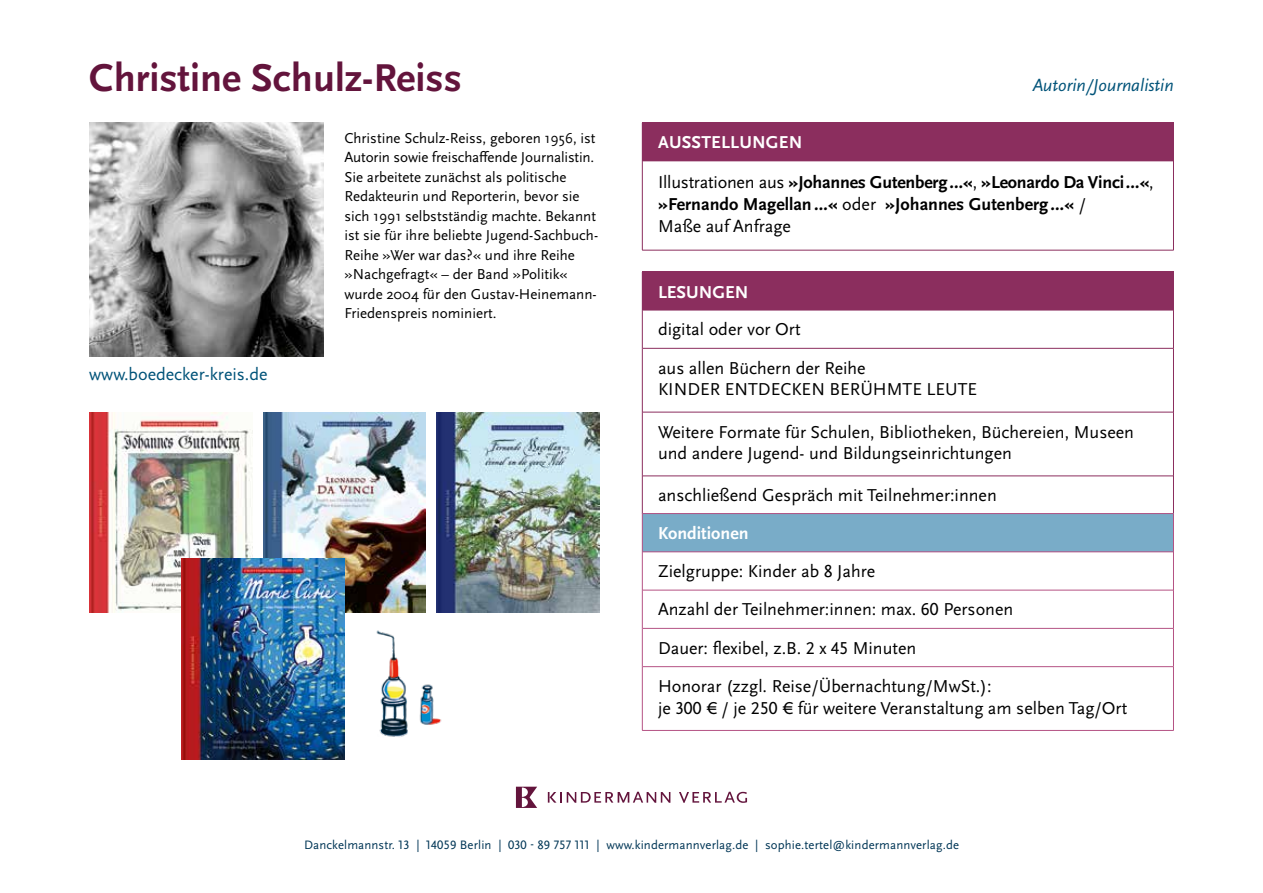
<style>
.page{position:relative;width:1263px;height:893px;background:#fff}
.page>*{position:absolute;margin:0;border:0;box-sizing:border-box;transform-origin:0 0}
.t1{font:700 40.5px "Scala Sans Pro";color:#63143c}
.t2{font:18px/38.4px "Scala Sans Pro";color:#000}
.t3{font:700 18px/21.6px "Scala Sans Pro";color:#000}
.t4{font:700 18px "Scala Sans Pro";color:#fff}
.t5{font:18px "Scala Sans Pro";color:#005379}
.t6{font:italic 18px "Scala Sans Pro";color:#005379}
.t7{font:15px/19.5px "Scala Sans Pro";color:#000}
.t8{font:12.75px "Scala Sans Pro";letter-spacing:.01em;color:#003656}
.s1{font-weight:400}
</style>
<div class="page">
<svg style="left:516px;top:787px;width:21px;height:21px"></svg>
<svg style="left:548px;top:792px;width:122px;height:11px"></svg>
<svg style="left:679px;top:792px;width:68px;height:11px"></svg>
<img style="left:89px;top:122px;width:234px;height:234px">
<div style="left:642px;top:123px;width:531px;height:38px;background:#8b2e5e"></div>
<hr style="left:642px;top:122px;width:532px;height:1px;background:#8b2e5e">
<hr style="left:642px;top:161px;width:531px;height:1px;background:#8b2e5e">
<hr style="left:642px;top:250px;width:532px;height:1px;background:#8b2e5e">
<hr style="left:1173px;top:123px;width:1px;height:38px;background:#8b2e5e">
<hr style="left:642px;top:161px;width:1px;height:89px;background:#8b2e5e">
<hr style="left:1173px;top:161px;width:1px;height:89px;background:#8b2e5e">
<div style="left:642px;top:272px;width:531px;height:38px;background:#8b2e5e"></div>
<hr style="left:642px;top:310px;width:531px;height:1px;background:#8b2e5e">
<hr style="left:642px;top:348px;width:531px;height:1px;background:#8b2e5e">
<hr style="left:642px;top:412px;width:531px;height:1px;background:#8b2e5e">
<hr style="left:642px;top:476px;width:531px;height:1px;background:#8b2e5e">
<hr style="left:1173px;top:272px;width:1px;height:38px;background:#8b2e5e">
<hr style="left:642px;top:310px;width:1px;height:38px;background:#8b2e5e">
<hr style="left:1173px;top:310px;width:1px;height:38px;background:#8b2e5e">
<hr style="left:642px;top:348px;width:1px;height:64px;background:#8b2e5e">
<hr style="left:1173px;top:348px;width:1px;height:64px;background:#8b2e5e">
<hr style="left:642px;top:412px;width:1px;height:64px;background:#8b2e5e">
<hr style="left:1173px;top:412px;width:1px;height:64px;background:#8b2e5e">
<hr style="left:642px;top:476px;width:1px;height:38px;background:#8b2e5e">
<hr style="left:1173px;top:476px;width:1px;height:38px;background:#8b2e5e">
<div style="left:642px;top:514px;width:531px;height:38px;background:#79acc8"></div>
<hr style="left:642px;top:513px;width:532px;height:1px;background:#b55384">
<hr style="left:642px;top:552px;width:531px;height:1px;background:#b55384">
<hr style="left:642px;top:590px;width:531px;height:1px;background:#b55384">
<hr style="left:642px;top:628px;width:531px;height:1px;background:#b55384">
<hr style="left:642px;top:666px;width:531px;height:1px;background:#b55384">
<hr style="left:642px;top:730px;width:532px;height:1px;background:#b55384">
<hr style="left:642px;top:514px;width:1px;height:38px;background:#b55384">
<hr style="left:1173px;top:514px;width:1px;height:38px;background:#b55384">
<hr style="left:642px;top:552px;width:1px;height:38px;background:#b55384">
<hr style="left:1173px;top:552px;width:1px;height:38px;background:#b55384">
<hr style="left:642px;top:590px;width:1px;height:38px;background:#b55384">
<hr style="left:1173px;top:590px;width:1px;height:38px;background:#b55384">
<hr style="left:642px;top:628px;width:1px;height:39px;background:#b55384">
<hr style="left:1173px;top:628px;width:1px;height:39px;background:#b55384">
<hr style="left:642px;top:667px;width:1px;height:63px;background:#b55384">
<hr style="left:1173px;top:667px;width:1px;height:63px;background:#b55384">
<img style="left:263px;top:412px;width:163px;height:201px">
<img style="left:89px;top:412px;width:163px;height:201px">
<img style="left:437px;top:412px;width:163px;height:201px">
<img style="left:182px;top:558px;width:162px;height:201px">
<img style="left:344px;top:625px;width:98px;height:117px">
<h1 class="t1" style="left:89px;top:54px;width:374px">Christine Schulz-Reiss</h1>
<p class="t5" style="left:89px;top:364px;width:180px">www.boedecker-kreis.de</p>
<p class="t7" style="left:344px;top:128px;width:255px">Christine Schulz-Reiss, geboren 1956, ist Autorin sowie freischaffende Journalistin.<br>Sie arbeitete zunächst als politische Redakteurin und Reporterin, bevor sie sich 1991 selbstständig machte. Bekannt ist sie für ihre beliebte Jugend-Sachbuch-Reihe »Wer war das?« und ihre Reihe »Nachgefragt« – der Band »Politik« wurde 2004 für den Gustav-Heinemann-Friedenspreis nominiert.</p>
<p class="t6" style="left:1032px;top:74px;width:143px">Autorin/Journalistin</p>
<p class="t4" style="left:658px;top:132px;width:146px">AUSSTELLUNGEN</p>
<p class="t3" style="left:658px;top:172px;width:497px"><span class="s1">Illustrationen aus</span> »Johannes Gutenberg…«<span class="s1">,</span> »Leonardo Da Vinci…«<span class="s1">, </span>»Fernando Magellan…« <span class="s1">oder</span> »Johannes Gutenberg…« <span class="s1">/<br>Maße auf Anfrage</span></p>
<p class="t4" style="left:658px;top:281px;width:92px">LESUNGEN</p>
<p class="t2" style="left:658px;top:310px;width:209px">digital oder vor Ort<br>aus allen Büchern der Reihe</p>
<p class="t2" style="left:658px;top:370px;width:321px">KINDER ENTDECKEN BERÜHMTE LEUTE</p>
<p class="t2" style="left:658px;top:421px;width:477px;line-height:21.6px">Weitere Formate für Schulen, Bibliotheken, Büchereien, Museen und andere Jugend- und Bildungseinrichtungen</p>
<p class="t2" style="left:658px;top:476px;width:340px">anschließend Gespräch mit Teilnehmer:innen</p>
<p class="t4" style="left:658px;top:523px;width:92px">Konditionen</p>
<p class="t2" style="left:658px;top:552px;width:357px">Zielgruppe: Kinder ab 8 Jahre<br>Anzahl der Teilnehmer:innen: max. 60 Personen Dauer: flexibel, z.B. 2 x 45 Minuten<br>Honorar (zzgl. Reise/Übernachtung/MwSt.):</p>
<p class="t2" style="left:658px;top:689px;width:471px">je 300 € / je 250 € für weitere Veranstaltung am selben Tag/Ort</p>
<p class="t8" style="left:304px;top:838px;width:656px">Danckelmannstr. 13 | 14059 Berlin | 030 - 89 757 111 | www.kindermannverlag.de | sophie.tertel@kindermannverlag.de</p>
</div>
